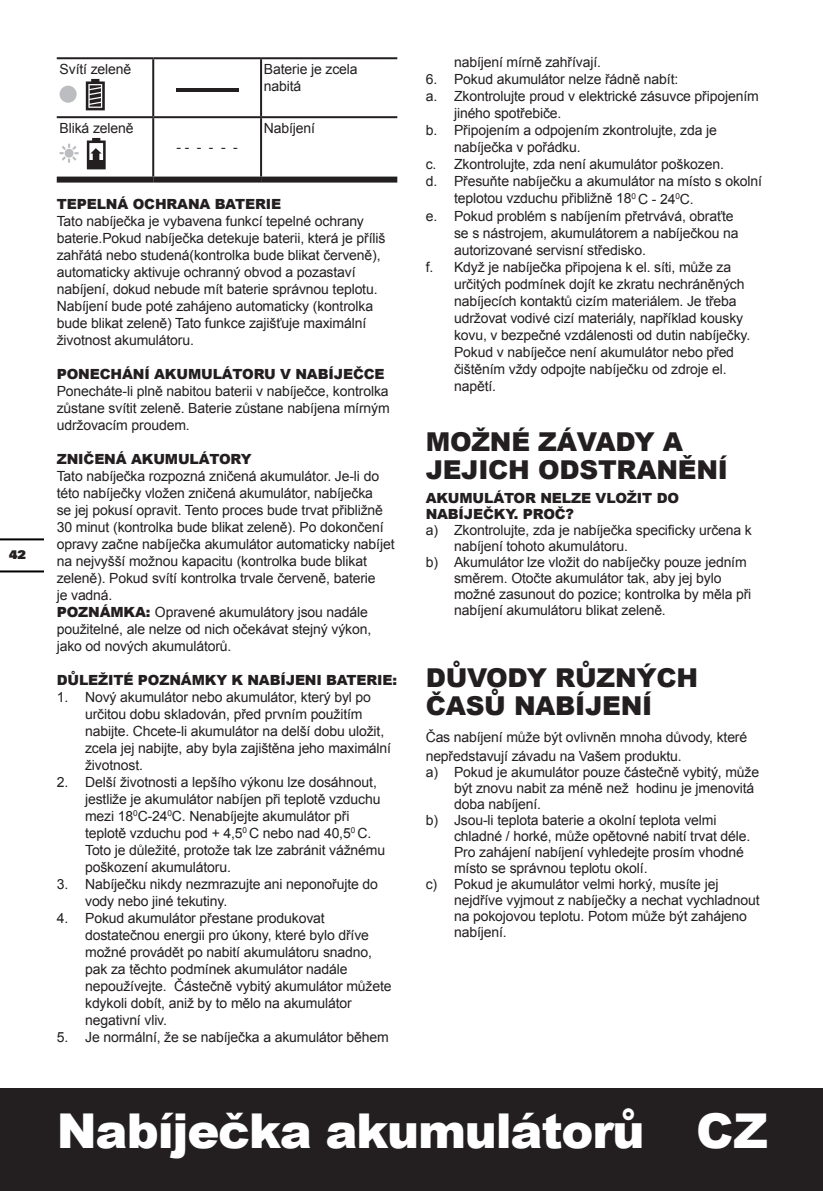
<style>
.page{position:relative;width:823px;height:1191px;background:#fff}
.page>*{position:absolute;margin:0;border:0;box-sizing:border-box;transform-origin:0 0}
.t1{font:900 48px "Arial";letter-spacing:-.025em;color:#fff}
.t2{font:900 26px/28px "Arial";letter-spacing:-.01em;color:#231f20}
.t3{font:14px/17px "Arial";letter-spacing:-.01em;color:#231f20}
.t4{font:900 14px/16px "Arial";letter-spacing:-.01em;color:#231f20}
.t5{font:900 12px "Univers";color:#231f20}
.s1{font-weight:900}
</style>
<div class="page">
<div style="left:0;top:1089px;width:822px;height:102px;background:#231f20"></div>
<hr style="left:0;top:570px;width:43px;height:2px;background:#000">
<hr style="left:0;top:538px;width:43px;height:2px;background:#000">
<hr style="left:57px;top:57px;width:96px;height:2px;background:#231f20">
<hr style="left:153px;top:57px;width:108px;height:2px;background:#231f20">
<hr style="left:152px;top:59px;width:2px;height:57px;background:#231f20">
<hr style="left:261px;top:57px;width:136px;height:2px;background:#231f20">
<hr style="left:260px;top:59px;width:2px;height:57px;background:#231f20">
<hr style="left:152px;top:118px;width:2px;height:59px;background:#231f20">
<hr style="left:260px;top:118px;width:2px;height:59px;background:#231f20">
<div style="left:57px;top:177px;width:96px;height:6px;background:#231f20"></div>
<div style="left:153px;top:177px;width:108px;height:6px;background:#231f20"></div>
<div style="left:261px;top:177px;width:136px;height:6px;background:#231f20"></div>
<hr style="left:57px;top:116px;width:96px;height:2px;background:#231f20">
<hr style="left:153px;top:116px;width:108px;height:2px;background:#231f20">
<hr style="left:261px;top:116px;width:136px;height:2px;background:#231f20">
<div style="left:60px;top:86px;width:17px;height:17px;background:#bcbdc0;border-radius:50%"></div>
<svg style="left:86px;top:79px;width:19px;height:31px"></svg>
<hr style="left:176px;top:88px;width:62px;height:3px;background:#231f20">
<svg style="left:60px;top:144px;width:18px;height:19px"></svg>
<svg style="left:87px;top:138px;width:19px;height:31px"></svg>
<div style="left:88px;top:161px;width:16px;height:7px;background:#231f20"></div>
<p class="t5" style="left:9px;top:546px;width:18px">42</p>
<p class="t3" style="left:60px;top:61px;width:73px">Svítí zeleně</p>
<p class="t3" style="left:264px;top:61px;width:95px">Baterie je zcela nabitá</p>
<p class="t3" style="left:60px;top:120px;width:75px">Bliká zeleně</p>
<p class="t3" style="left:176px;top:139px;width:63px">- - - - - -</p>
<p class="t3" style="left:264px;top:120px;width:53px">Nabíjení</p>
<p class="t4" style="left:57px;top:195px;width:226px">TEPELNÁ OCHRANA BATERIE</p>
<p class="t3" style="left:57px;top:212px;width:330px">Tato nabíječka je vybavena funkcí tepelné ochrany baterie.Pokud nabíječka detekuje baterii, která je příliš zahřátá nebo studená(kontrolka bude blikat červeně), automaticky aktivuje ochranný obvod a pozastaví nabíjení, dokud nebude mít baterie správnou teplotu.<br>Nabíjení bude poté zahájeno automaticky (kontrolka bude blikat zeleně) Tato funkce zajišťuje maximální životnost akumulátoru.</p>
<p class="t4" style="left:57px;top:365px;width:329px">PONECHÁNÍ AKUMULÁTORU V NABÍJEČCE</p>
<p class="t3" style="left:57px;top:382px;width:334px;text-align:justify">Ponecháte-li plně nabitou baterii v nabíječce, kontrolka zůstane svítit zeleně. Baterie zůstane nabíjena mírným udržovacím proudem.</p>
<p class="t4" style="left:57px;top:450px;width:196px">ZNIČENÁ AKUMULÁTORY</p>
<p class="t3" style="left:57px;top:467px;width:339px">Tato nabíječka rozpozná zničená akumulátor. Je-li do této nabíječky vložen zničená akumulátor, nabíječka<br>se jej pokusí opravit. Tento proces bude trvat přibližně 30 minut (kontrolka bude blikat zeleně). Po dokončení opravy začne nabíječka akumulátor automaticky nabíjet na nejvyšší možnou kapacitu (kontrolka bude blikat zeleně). Pokud svítí kontrolka trvale červeně, baterie<br>je vadná.<br><span class="s1">POZNÁMKA:</span> Opravené akumulátory jsou nadále použitelné, ale nelze od nich očekávat stejný výkon, jako od nových akumulátorů.</p>
<p class="t4" style="left:57px;top:671px;width:342px">DŮLEŽITÉ POZNÁMKY K NABÍJENI BATERIE:</p>
<p class="t3" style="left:85px;top:688px;width:307px;text-indent:-28px">1. Nový akumulátor nebo akumulátor, který byl po určitou dobu skladován, před prvním použitím nabijte. Chcete-li akumulátor na delší dobu uložit, zcela jej nabijte, aby byla zajištěna jeho maximální životnost.</p>
<p class="t3" style="left:85px;top:773px;width:301px;text-indent:-28px">2. Delší životnosti a lepšího výkonu lze dosáhnout, jestliže je akumulátor nabíjen při teplotě vzduchu mezi 18<sup>0</sup>C-24<sup>0</sup>C. Nenabíjejte akumulátor při teplotě vzduchu pod + 4,5<sup>0</sup> C nebo nad 40,5<sup>0</sup> C.<br>Toto je důležité, protože tak lze zabránit vážnému poškození akumulátoru.</p>
<p class="t3" style="left:85px;top:875px;width:294px;text-indent:-28px">3. Nabíječku nikdy nezmrazujte ani neponořujte do vody nebo jiné tekutiny.</p>
<p class="t3" style="left:85px;top:909px;width:308px;text-indent:-28px">4. Pokud akumulátor přestane produkovat dostatečnou energii pro úkony, které bylo dříve možné provádět po nabití akumulátoru snadno, pak za těchto podmínek akumulátor nadále nepoužívejte. Částečně vybitý akumulátor můžete kdykoli dobít, aniž by to mělo na akumulátor negativní vliv.</p>
<p class="t3" style="left:57px;top:1028px;width:333px">5. Je normální, že se nabíječka a akumulátor během</p>
<p class="t3" style="left:454px;top:54px;width:148px">nabíjení mírně zahřívají.</p>
<p class="t3" style="left:425px;top:71px;width:254px">6. Pokud akumulátor nelze řádně nabít:</p>
<p class="t3" style="left:425px;top:88px;width:334px">a. Zkontrolujte proud v elektrické zásuvce připojením</p>
<p class="t3" style="left:454px;top:105px;width:109px">jiného spotřebiče.</p>
<p class="t3" style="left:425px;top:122px;width:292px">b. Připojením a odpojením zkontrolujte, zda je</p>
<p class="t3" style="left:454px;top:139px;width:128px">nabíječka v pořádku.</p>
<p class="t3" style="left:425px;top:156px;width:299px">c. Zkontrolujte, zda není akumulátor poškozen.</p>
<p class="t3" style="left:425px;top:173px;width:337px">d. Přesuňte nabíječku a akumulátor na místo s okolní</p>
<p class="t3" style="left:454px;top:190px;width:241px">teplotou vzduchu přibližně 18<sup>0</sup> C - 24<sup>0</sup>C.</p>
<p class="t3" style="left:425px;top:207px;width:309px">e. Pokud problém s nabíjením přetrvává, obraťte</p>
<p class="t3" style="left:454px;top:224px;width:286px">se s nástrojem, akumulátorem a nabíječkou na</p>
<p class="t3" style="left:454px;top:241px;width:193px">autorizované servisní středisko.</p>
<p class="t3" style="left:425px;top:258px;width:307px">f. Když je nabíječka připojena k el. síti, může za</p>
<p class="t3" style="left:454px;top:275px;width:292px">určitých podmínek dojít ke zkratu nechráněných</p>
<p class="t3" style="left:454px;top:292px;width:284px">nabíjecích kontaktů cizím materiálem. Je třeba</p>
<p class="t3" style="left:454px;top:309px;width:290px">udržovat vodivé cizí materiály, například kousky</p>
<p class="t3" style="left:454px;top:326px;width:297px">kovu, v bezpečné vzdálenosti od dutin nabíječky.</p>
<p class="t3" style="left:454px;top:343px;width:281px">Pokud v nabíječce není akumulátor nebo před</p>
<p class="t3" style="left:454px;top:360px;width:274px">čištěním vždy odpojte nabíječku od zdroje el.</p>
<p class="t3" style="left:454px;top:377px;width:43px">napětí.</p>
<h2 class="t2" style="left:425px;top:426px;width:304px">MOŽNÉ ZÁVADY A<br>JEJICH ODSTRANĚNÍ</h2>
<p class="t4" style="left:425px;top:489px;width:255px">AKUMULÁTOR NELZE VLOŽIT DO<br>NABÍJEČKY. PROČ?</p>
<p class="t3" style="left:425px;top:521px;width:327px">a) Zkontrolujte, zda je nabíječka specificky určena k</p>
<p class="t3" style="left:454px;top:537px;width:175px">nabíjení tohoto akumulátoru.</p>
<p class="t3" style="left:425px;top:553px;width:322px">b) Akumulátor lze vložit do nabíječky pouze jedním</p>
<p class="t3" style="left:454px;top:569px;width:269px">směrem. Otočte akumulátor tak, aby jej bylo</p>
<p class="t3" style="left:454px;top:585px;width:299px">možné zasunout do pozice; kontrolka by měla při</p>
<p class="t3" style="left:454px;top:601px;width:213px">nabíjení akumulátoru blikat zeleně.</p>
<h2 class="t2" style="left:425px;top:662px;width:274px">DŮVODY RŮZNÝCH<br>ČASŮ NABÍJENÍ</h2>
<p class="t3" style="left:425px;top:727px;width:323px;line-height:19px">Čas nabíjení může být ovlivněn mnoha důvody, které nepředstavují závadu na Vašem produktu.</p>
<p class="t3" style="left:425px;top:763px;width:335px">a) Pokud je akumulátor pouze částečně vybitý, může</p>
<p class="t3" style="left:454px;top:779px;width:302px">být znovu nabit za méně než hodinu je jmenovitá</p>
<p class="t3" style="left:454px;top:795px;width:88px">doba nabíjení.</p>
<p class="t3" style="left:425px;top:811px;width:292px">b) Jsou-li teplota baterie a okolní teplota velmi</p>
<p class="t3" style="left:454px;top:827px;width:298px">chladné / horké, může opětovné nabití trvat déle.</p>
<p class="t3" style="left:454px;top:843px;width:291px">Pro zahájení nabíjení vyhledejte prosím vhodné</p>
<p class="t3" style="left:454px;top:859px;width:195px">místo se správnou teplotu okolí.</p>
<p class="t3" style="left:425px;top:875px;width:294px">c) Pokud je akumulátor velmi horký, musíte jej</p>
<p class="t3" style="left:454px;top:891px;width:307px">nejdříve vyjmout z nabíječky a nechat vychladnout</p>
<p class="t3" style="left:454px;top:907px;width:294px">na pokojovou teplotu. Potom může být zahájeno</p>
<p class="t3" style="left:454px;top:923px;width:54px">nabíjení.</p>
<h1 class="t1" style="left:57px;top:1096px;width:712px">Nabíječka akumulátorů CZ</h1>
</div>
